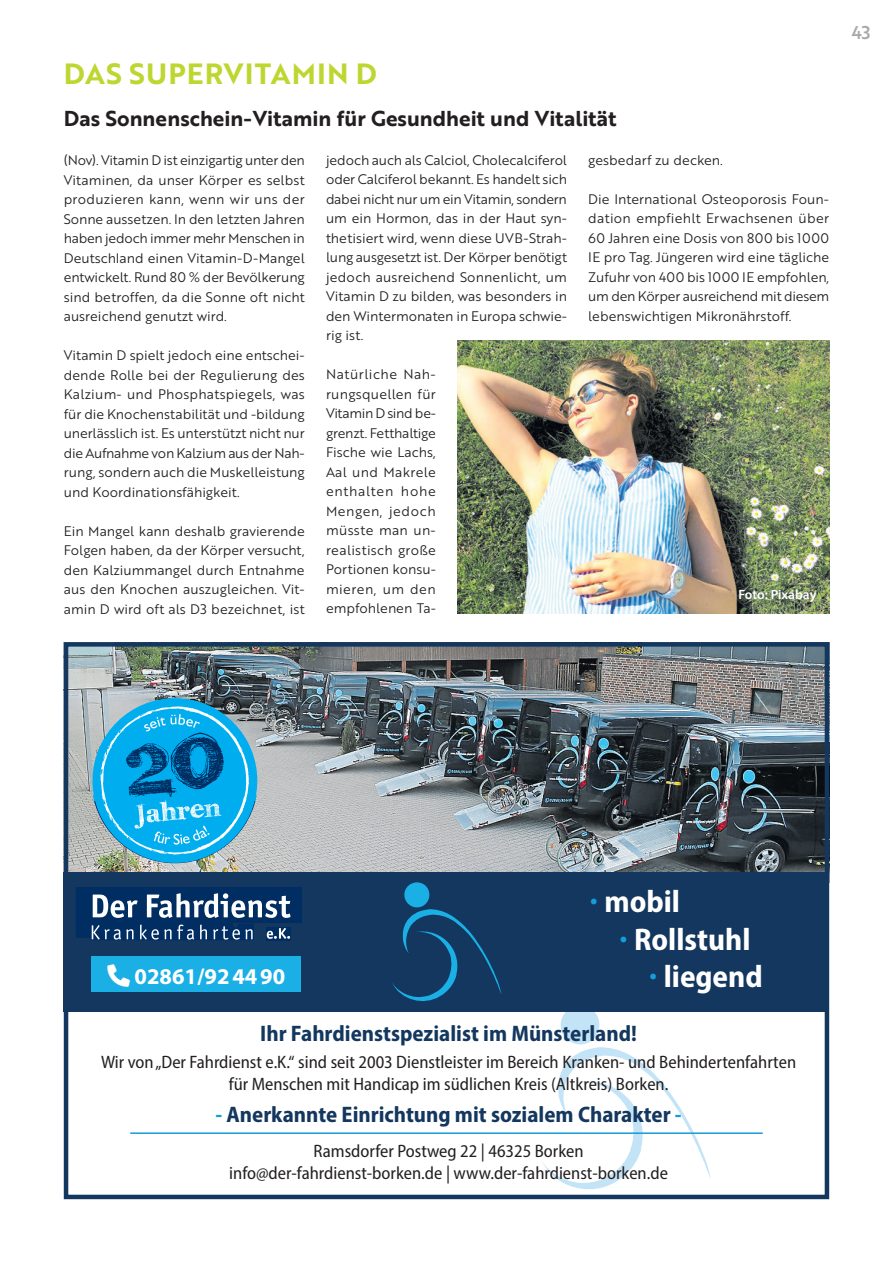
<style>
.page{position:relative;width:893px;height:1263px;background:#fff}
.page>*{position:absolute;margin:0;border:0;box-sizing:border-box;transform-origin:0 0}
.t1{font:700 semi-condensed 31.35px/37.7px "Myriad Pro";color:#fff}
.t2{font:28.5px "Brother 1816 Bold";letter-spacing:.04em;color:#bed630}
.t3{font:700 semi-condensed 22.5px "Myriad Pro";color:#13375e}
.t4{font:700 22.5px "Myriad Pro";color:#fff}
.t5{font:21px "Brother 1816 Bold";color:#231f20}
.t6{font:semi-condensed 18px/21.6px "Myriad Pro";color:#231f20;text-align:center}
.t7{font:18px "Brother 1816 Medium";color:#a8a9ad}
.t8{font:13.5px/19.5px "Brother 1816 Book";color:#231f20;text-align:justify}
.t9{font:600 13.5px "Myriad Pro";color:#fff}
.s1{font-stretch:normal;color:#149dd9}
.s2{color:#149dd9}
</style>
<div class="page">
<div style="left:561px;top:1006px;width:38px;height:38px;background:#c3e3f6;border-radius:50%"></div>
<svg style="left:542px;top:1047px;width:169px;height:143px"></svg>
<img style="left:69px;top:647px;width:755px;height:225px">
<div style="left:64px;top:642px;width:765px;height:557px;border:4px solid #13375e"></div>
<div style="left:64px;top:872px;width:765px;height:139px;background:#13375e"></div>
<svg style="left:91px;top:696px;width:167px;height:167px;background:#38a6d2"></svg>
<hr style="left:130px;top:1132px;width:633px;height:2px;background:#149dd9">
<div style="left:91px;top:956px;width:210px;height:36px;background:#1aafe5"></div>
<svg style="left:76px;top:887px;width:225px;height:53px;background:#355882"></svg>
<div style="left:404px;top:882px;width:25px;height:25px;background:#1aafe5;border-radius:50%"></div>
<svg style="left:392px;top:909px;width:110px;height:92px"></svg>
<img style="left:457px;top:341px;width:372px;height:272px">
<h2 class="t2" style="left:64px;top:52px;width:315px">DAS SUPERVITAMIN D</h2>
<h3 class="t5" style="left:64px;top:103px;width:554px">Das Sonnenschein-Vitamin für Gesundheit und Vitalität</h3>
<p class="t8" style="left:64px;top:150px;width:243px">(Nov). Vitamin D ist einzigartig unter den Vitaminen, da unser Körper es selbst produzieren kann, wenn wir uns der Sonne aussetzen. In den letzten Jahren haben jedoch immer mehr Menschen in Deutschland einen Vitamin-D-Mangel entwickelt. Rund 80 % der Bevölkerung sind betroffen, da die Sonne oft nicht ausreichend genutzt wird.</p>
<p class="t8" style="left:64px;top:345px;width:243px">Vitamin D spielt jedoch eine entschei&shy;dende Rolle bei der Regulierung des Kalzium- und Phosphatspiegels, was für die Knochenstabilität und -bildung unerlässlich ist. Es unterstützt nicht nur die Aufnahme von Kalzium aus der Nah&shy;rung, sondern auch die Muskelleistung und Koordinationsfähigkeit.</p>
<p class="t8" style="left:64px;top:520px;width:242px">Ein Mangel kann deshalb gravierende Folgen haben, da der Körper versucht, den Kalziummangel durch Entnahme aus den Knochen auszugleichen. Vit&shy;amin D wird oft als D3 bezeichnet, ist</p>
<p class="t8" style="left:326px;top:150px;width:243px">jedoch auch als Calciol, Cholecalciferol oder Calciferol bekannt. Es handelt sich dabei nicht nur um ein Vitamin, sondern um ein Hormon, das in der Haut syn&shy;thetisiert wird, wenn diese UVB-Strah&shy;lung ausgesetzt ist. Der Körper benötigt jedoch ausreichend Sonnenlicht, um Vitamin D zu bilden, was besonders in den Wintermonaten in Europa schwie&shy;rig ist.</p>
<p class="t8" style="left:326px;top:364px;width:111px">Natürliche Nah&shy;rungsquellen für Vitamin D sind be&shy;grenzt. Fetthaltige Fische wie Lachs, Aal und Makrele enthalten hohe Mengen, jedoch müsste man un&shy;realistisch große Portionen konsu&shy;mieren, um den empfohlenen Ta-</p>
<p class="t8" style="left:588px;top:150px;width:136px">gesbedarf zu decken.</p>
<p class="t8" style="left:588px;top:189px;width:242px">Die International Osteoporosis Foun&shy;dation empfiehlt Erwachsenen über 60 Jahren eine Dosis von 800 bis 1000<br>IE pro Tag. Jüngeren wird eine tägliche Zufuhr von 400 bis 1000 IE empfohlen, um den Körper ausreichend mit diesem lebenswichtigen Mikronährstoff.</p>
<p class="t9" style="left:738px;top:585px;width:80px">Foto: Pixabay</p>
<h3 class="t7" style="left:851px;top:19px;width:21px">43</h3>
<h1 class="t1" style="left:620px;top:882px;width:132px;text-indent:-30px"><span class="s1">·</span> mobil<br><span class="s1">·</span> Rollstuhl</h1>
<h3 class="t4" style="left:135px;top:961px;width:152px">02861/92 44 90</h3>
<h1 class="t1" style="left:649px;top:957px;width:115px"><span class="s1">·</span> liegend</h1>
<h3 class="t3" style="left:260px;top:1019px;width:378px">Ihr Fahrdienstspezialist im Münsterland!</h3>
<h3 class="t6" style="left:101px;top:1051px;width:697px">Wir von „Der Fahrdienst e.K.“ sind seit 2003 Dienstleister im Bereich Kranken- und Behindertenfahrten für Menschen mit Handicap im südlichen Kreis (Altkreis) Borken.</h3>
<h3 class="t3" style="left:215px;top:1100px;width:468px"><span class="s2">-</span> Anerkannte Einrichtung mit sozialem Charakter <span class="s2">-</span></h3>
<h3 class="t6" style="left:229px;top:1140px;width:440px">Ramsdorfer Postweg 22 | 46325 Borken info@der-fahrdienst-borken.de | www.der-fahrdienst-borken.de</h3>
</div>
